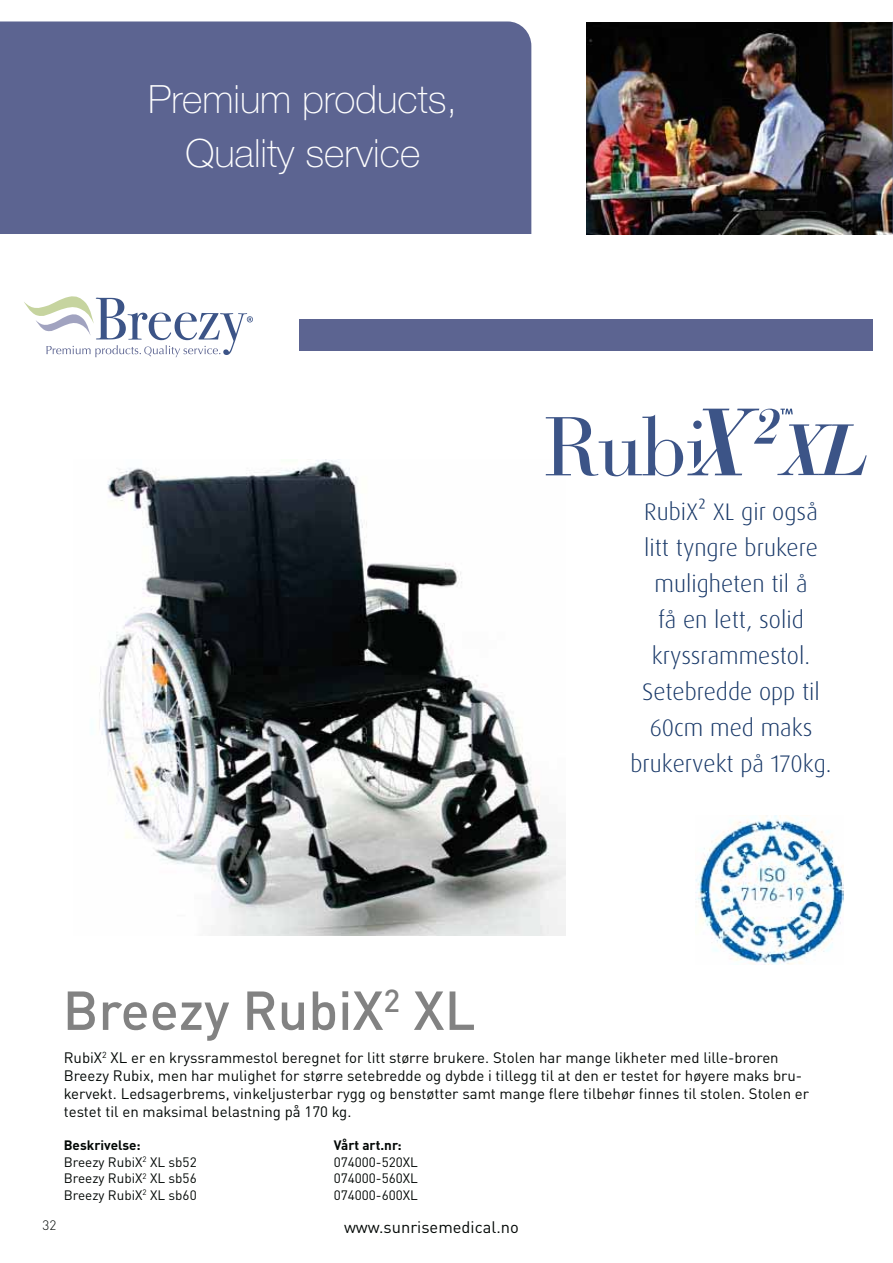
<style>
.page{position:relative;width:893px;height:1263px;background:#fff}
.page>*{position:absolute;margin:0;border:0;box-sizing:border-box;transform-origin:0 0}
.t1{font:500 54px "DINOT";color:#828282}
.t2{font:100 39px/54px "Helvetica Neue LT Com";color:#fff;text-align:center}
.t3{font:300 24px/36px "Dax OT";color:#183868;text-align:center}
.t4{font:16.5px "DINOT";color:#030806}
.t5{font:15px/18px "DINOT";color:#030806}
.t6{font:13.5px "DINOT";color:#030806}
.t7{font:700 13.5px "DINOT";color:#030806}
.t8{font:300 13.5px "DINOT";color:#030806}
</style>
<div class="page">
<div style="left:299px;top:319px;width:574px;height:32px;background:#5c6491"></div>
<img style="left:99px;top:459px;width:467px;height:477px">
<svg style="left:546px;top:409px;width:321px;height:67px"></svg>
<img style="left:696px;top:815px;width:147px;height:150px">
<div style="left:0;top:21px;width:531px;height:213px;background:#5c6491"></div>
<img style="left:587px;top:22px;width:305px;height:212px">
<svg style="left:24px;top:296px;width:229px;height:61px"></svg>
<svg style="left:892px;top:21px;width:1px;height:213px"></svg>
<h2 class="t2" style="left:148px;top:73px;width:311px">Premium products,<br>Quality service</h2>
<h1 class="t1" style="left:63px;top:991px;width:414px">Breezy RubiX<sup>2</sup> XL</h1>
<h3 class="t3" style="left:630px;top:496px;width:203px">RubiX² XL gir også litt tyngre brukere muligheten til å<br>få en lett, solid kryssrammestol.<br>Setebredde opp til<br>60cm med maks brukervekt på 170kg.</h3>
<p class="t5" style="left:64px;top:1049px;width:747px">RubiX<sup>2</sup> XL er en kryssrammestol beregnet for litt større brukere. Stolen har mange likheter med lille-broren Breezy Rubix, men har mulighet for større setebredde og dybde i tillegg til at den er testet for høyere maks bru&shy;kervekt. Ledsagerbrems, vinkeljusterbar rygg og benstøtter samt mange flere tilbehør finnes til stolen. Stolen er testet til en maksimal belastning på 170 kg.</p>
<p class="t7" style="left:64px;top:1136px;width:79px">Beskrivelse:</p>
<p class="t7" style="left:334px;top:1136px;width:70px">Vårt art.nr:</p>
<p class="t6" style="left:64px;top:1153px;width:134px">Breezy RubiX<sup>2</sup> XL sb52</p>
<p class="t6" style="left:334px;top:1153px;width:86px">074000-520XL</p>
<p class="t6" style="left:64px;top:1170px;width:134px">Breezy RubiX<sup>2</sup> XL sb56</p>
<p class="t6" style="left:334px;top:1170px;width:86px">074000-560XL</p>
<p class="t6" style="left:64px;top:1186px;width:134px">Breezy RubiX<sup>2</sup> XL sb60</p>
<p class="t6" style="left:334px;top:1186px;width:86px">074000-600XL</p>
<p class="t8" style="left:43px;top:1217px;width:15px">32</p>
<p class="t4" style="left:344px;top:1217px;width:176px">www.sunrisemedical.no</p>
</div>
